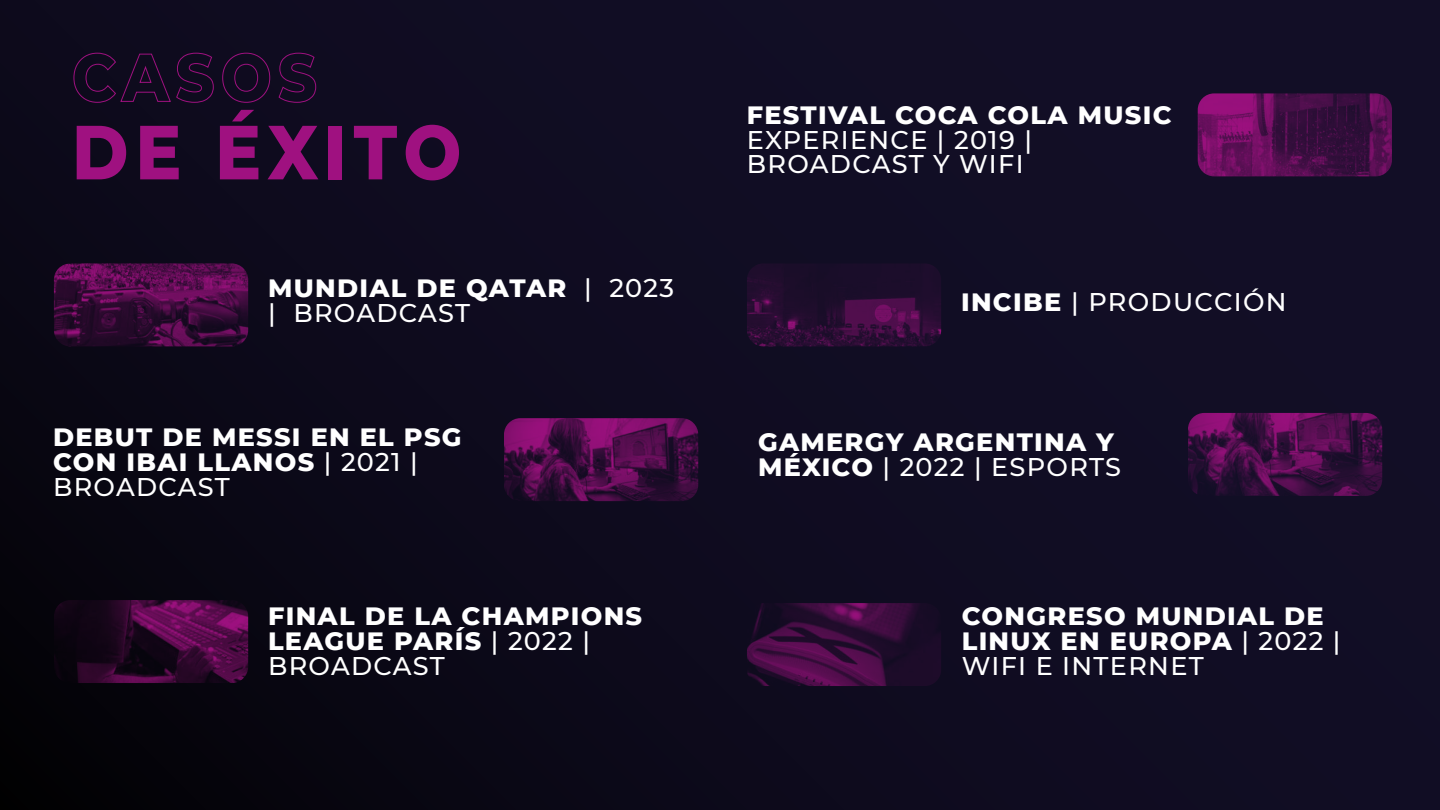
<style>
.page{position:relative;width:1440px;height:810px;background:#fff}
.page>*{position:absolute;margin:0;border:0;box-sizing:border-box;transform-origin:0 0}
.t1{font:800 76.5px "Montserrat";letter-spacing:.095em;color:#9f1180;scale:.9 1}
.t2{font:800 25.58px/24.9px "Montserrat";letter-spacing:.05em;color:#fff}
.t3{font:500 25.58px/24.9px "Montserrat";letter-spacing:.05em;color:#fff}
.s1{font-weight:800}
.s2{font-weight:500}
</style>
<div class="page">
<div style="left:0;top:0;width:1440px;height:810px;background:linear-gradient(to right,#0a0714,#130f29)"></div>
<svg style="left:73px;top:52px;width:141px;height:51px;background:#1a0b25"></svg>
<svg style="left:222px;top:52px;width:49px;height:51px;background:#1c0b27"></svg>
<svg style="left:278px;top:52px;width:38px;height:51px;background:#1f0c2a"></svg>
<svg style="left:54px;top:263px;width:194px;height:83px;background:#450b41"></svg>
<svg style="left:504px;top:418px;width:194px;height:83px;background:#4d0d49"></svg>
<svg style="left:747px;top:263px;width:194px;height:83px;background:#2a0d34"></svg>
<svg style="left:54px;top:600px;width:194px;height:83px;background:#350830"></svg>
<svg style="left:1188px;top:413px;width:194px;height:83px;background:#450e46"></svg>
<svg style="left:747px;top:603px;width:194px;height:83px;background:#340c38"></svg>
<svg style="left:1198px;top:93px;width:194px;height:83px;background:#560e51"></svg>
<h1 class="t1" style="left:72px;top:110px;width:434px">DE ÉXITO</h1>
<p class="t2" style="left:747px;top:102px;width:426px">FESTIVAL COCA COLA MUSIC</p>
<p class="t3" style="left:747px;top:127px;width:287px">EXPERIENCE | 2019 |<br>BROADCAST Y WIFI</p>
<p class="t3" style="left:268px;top:276px;width:408px"><span class="s1">MUNDIAL DE QATAR</span> | 2023 | BROADCAST</p>
<p class="t3" style="left:961px;top:290px;width:327px"><span class="s1">INCIBE</span> | PRODUCCIÓN</p>
<p class="t2" style="left:53px;top:424px;width:410px">DEBUT DE MESSI EN EL PSG<br>CON IBAI LLANOS <span class="s2">| 2021 |<br>BROADCAST</span></p>
<p class="t2" style="left:268px;top:603px;width:376px">FINAL DE LA CHAMPIONS<br>LEAGUE PARÍS <span class="s2">| 2022 |<br>BROADCAST</span></p>
<p class="t2" style="left:758px;top:429px;width:365px">GAMERGY ARGENTINA Y<br>MÉXICO <span class="s2">| 2022 | ESPORTS</span></p>
<p class="t2" style="left:962px;top:603px;width:380px">CONGRESO MUNDIAL DE<br>LINUX EN EUROPA <span class="s2">| 2022 |<br>WIFI E INTERNET</span></p>
</div>
